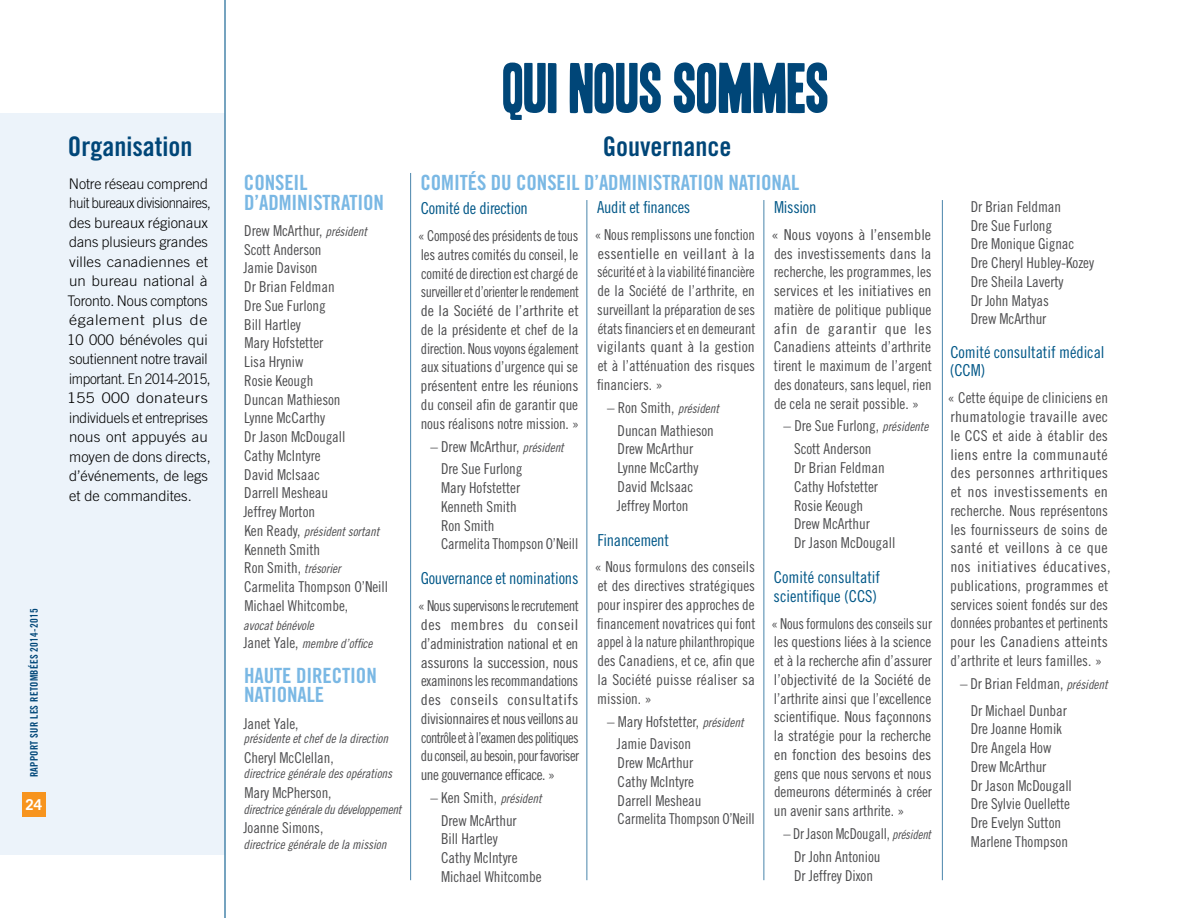
<style>
.page{position:relative;width:1188px;height:918px;background:#fff}
.page>*{position:absolute;margin:0;border:0;box-sizing:border-box;transform-origin:0 0}
.t1{font:61.35px "Headline One HPLHS";letter-spacing:-.01em;color:#004678}
.t2{font:27px "Trade Gothic Bold Cond Twenty";color:#004678}
.t3{font:21px/19.5px "Trade Gothic Bold Cond Twenty";letter-spacing:-.005em;color:#7ab8e4}
.t4{font:16.5px/18.8px "Trade Gothic Cond Eighteen";letter-spacing:-.015em;color:#005787}
.t5{font:15px/18.8px "Trade Gothic Cond Eighteen";letter-spacing:-.005em;color:#4d4d4f}
.t6{font:15px/18.8px "Trade Gothic Cond Eighteen";letter-spacing:-.005em;color:#4d4d4f;text-align:justify;scale:.96 1}
.t7{font:15px/18.8px "Trade Gothic Cond Eighteen";letter-spacing:-.005em;color:#4d4d4f;text-align:justify;scale:.95 1}
.t8{font:15px/18.8px "Trade Gothic Cond Eighteen";letter-spacing:-.005em;color:#4d4d4f;text-align:justify;scale:1.06 1}
.t9{font:700 15px "Trade Gothic";color:#fff}
.t10{font:300 14.7px/19.5px "Trade Gothic";color:#000;scale:.9 1}
.t11{font:300 14.7px "Trade Gothic";color:#000}
.t12{font:12.75px/18.8px "Trade Gothic Cond Eighteen Obl";letter-spacing:-.005em;color:#4d4d4f}
.t13{font:10.5px "Trade Gothic LT Std Bd Cn 20";letter-spacing:.03em;color:#004678}
.s1{font-family:"Trade Gothic Cond Eighteen Obl";font-size:12.75px}
.s2{font-family:"Trade Gothic Cond Eighteen";font-size:15px}
</style>
<div class="page">
<div style="left:0;top:113px;width:225px;height:741px;background:#ecf3fa"></div>
<hr style="left:224px;top:0;width:2px;height:918px;background:#4985ab">
<hr style="left:410px;top:173px;width:1px;height:707px;background:#4985ab">
<hr style="left:586px;top:200px;width:1px;height:680px;background:#4985ab">
<hr style="left:764px;top:200px;width:1px;height:680px;background:#4985ab">
<hr style="left:942px;top:200px;width:1px;height:680px;background:#4985ab">
<div style="left:22px;top:792px;width:24px;height:24px;background:#f7941e"></div>
<p class="t13" style="left:28px;top:777px;width:171px;rotate:-90deg">RAPPORT SUR LES RETOMBÉES 2014-2015</p>
<p class="t9" style="left:26px;top:796px;width:18px">24</p>
<h1 class="t1" style="left:503px;top:59px;width:329px">QUI NOUS SOMMES</h1>
<h2 class="t2" style="left:68px;top:130px;width:126px">Organisation</h2>
<h2 class="t2" style="left:603px;top:130px;width:130px">Gouvernance</h2>
<p class="t11" style="left:69px;top:175px;width:141px">Notre réseau comprend</p>
<h3 class="t3" style="left:421px;top:173px;width:380px">COMITÉS DU CONSEIL D’ADMINISTRATION NATIONAL</h3>
<p class="t10" style="left:67px;top:193px;width:161px">huit bureaux divisionnaires, des bureaux régionaux dans plusieurs grandes villes canadiennes et un bureau national à<br>Toronto. Nous comptons également plus de<br>10 000 bénévoles qui soutiennent notre travail important. En 2014‑2015,<br>155 000 donateurs individuels et entreprises nous ont appuyés au moyen de dons directs, d’événements, de legs et de commandites.</p>
<h3 class="t3" style="left:244px;top:173px;width:142px">CONSEIL<br>D’ADMINISTRATION</h3>
<p class="t5" style="left:244px;top:221px;width:125px">Drew McArthur, <span class="s1">président<br></span>Scott Anderson<br>Jamie Davison<br>Dr Brian Feldman<br>Dre Sue Furlong<br>Bill Hartley<br>Mary Hofstetter<br>Lisa Hryniw<br>Rosie Keough<br>Duncan Mathieson<br>Lynne McCarthy<br>Dr Jason McDougall<br>Cathy McIntyre<br>David McIsaac<br>Darrell Mesheau<br>Jeffrey Morton</p>
<p class="t12" style="left:244px;top:522px;width:136px"><span class="s2">Ken Ready,</span> président sortant</p>
<p class="t5" style="left:244px;top:540px;width:145px">Kenneth Smith<br>Ron Smith, <span class="s1">trésorier<br></span>Carmelita Thompson O’Neill<br>Michael Whitcombe,</p>
<p class="t12" style="left:243px;top:616px;width:131px">avocat bénévole<br><span class="s2">Janet Yale,</span> membre d’office</p>
<h3 class="t3" style="left:244px;top:665px;width:134px">HAUTE DIRECTION<br>NATIONALE</h3>
<p class="t5" style="left:244px;top:714px;width:57px">Janet Yale,</p>
<p class="t12" style="left:244px;top:729px;width:146px">présidente et chef de la direction</p>
<p class="t5" style="left:244px;top:748px;width:91px">Cheryl McClellan,</p>
<p class="t12" style="left:243px;top:764px;width:150px">directrice générale des opérations</p>
<p class="t5" style="left:244px;top:783px;width:89px">Mary McPherson,</p>
<p class="t12" style="left:243px;top:800px;width:159px">directrice générale du développement</p>
<p class="t5" style="left:244px;top:818px;width:81px">Joanne Simons,</p>
<p class="t12" style="left:243px;top:835px;width:145px">directrice générale de la mission</p>
<p class="t4" style="left:597px;top:198px;width:95px">Audit et finances</p>
<p class="t5" style="left:595px;top:225px;width:162px;text-align:justify">« Nous remplissons une fonction essentielle en veillant à la sécurité et à la viabilité financière de la Société de l’arthrite, en surveillant la préparation de ses états financiers et en demeurant vigilants quant à la gestion et à l’atténuation des risques financiers. »</p>
<p class="t5" style="left:607px;top:396px;width:113px;line-height:22.8px;text-align:center">– Ron Smith, <span class="s1">président<br></span>Duncan Mathieson</p>
<p class="t5" style="left:617px;top:439px;width:83px">Drew McArthur<br>Lynne McCarthy<br>David McIsaac<br>Jeffrey Morton</p>
<p class="t4" style="left:597px;top:530px;width:73px">Financement</p>
<p class="t5" style="left:595px;top:558px;width:162px;text-align:justify">« Nous formulons des conseils et des directives stratégiques pour inspirer des approches de financement novatrices qui font appel à la nature philanthropique des Canadiens, et ce, afin que la Société puisse réaliser sa mission. »</p>
<p class="t5" style="left:617px;top:710px;width:128px;line-height:22.8px;text-indent:-10px">– Mary Hofstetter, <span class="s1">président<br></span>Jamie Davison</p>
<p class="t5" style="left:618px;top:753px;width:139px">Drew McArthur<br>Cathy McIntyre<br>Darrell Mesheau<br>Carmelita Thompson O’Neill</p>
<p class="t4" style="left:774px;top:198px;width:44px">Mission</p>
<p class="t8" style="left:771px;top:225px;width:153px">« Nous voyons à l’ensemble des investissements dans la recherche, les programmes, les services et les initiatives en matière de politique publique afin de garantir que les Canadiens atteints d’arthrite tirent le maximum de l’argent des donateurs, sans lequel, rien de cela ne serait possible. »</p>
<p class="t5" style="left:794px;top:415px;width:136px;line-height:22.8px;text-indent:-10px">– Dre Sue Furlong, <span class="s1">présidente<br></span>Scott Anderson</p>
<p class="t5" style="left:794px;top:458px;width:103px">Dr Brian Feldman<br>Cathy Hofstetter<br>Rosie Keough<br>Drew McArthur<br>Dr Jason McDougall</p>
<p class="t4" style="left:774px;top:568px;width:108px">Comité consultatif scientifique (CCS)</p>
<p class="t7" style="left:771px;top:614px;width:171px">« Nous formulons des conseils sur les questions liées à la science et à la recherche afin d’assurer l’objectivité de la Société de l’arthrite ainsi que l’excellence scientifique. Nous façonnons la stratégie pour la recherche en fonction des besoins des gens que nous servons et nous demeurons déterminés à créer un avenir sans arthrite. »</p>
<p class="t6" style="left:794px;top:822px;width:144px;line-height:22.8px;text-indent:-11px">– Dr Jason McDougall, <span class="s1">président<br></span>Dr John Antoniou</p>
<p class="t5" style="left:794px;top:866px;width:80px">Dr Jeffrey Dixon</p>
<p class="t4" style="left:421px;top:199px;width:109px">Comité de direction</p>
<p class="t6" style="left:418px;top:226px;width:170px">« Composé des présidents de tous les autres comités du conseil, le comité de direction est chargé de surveiller et d’orienter le rendement de la Société de l’arthrite et de la présidente et chef de la direction. Nous voyons également aux situations d’urgence qui se présentent entre les réunions du conseil afin de garantir que nous réalisons notre mission. »</p>
<p class="t5" style="left:441px;top:435px;width:124px;line-height:22.8px;text-indent:-11px">– Drew McArthur, <span class="s1">président<br></span>Dre Sue Furlong</p>
<p class="t5" style="left:441px;top:478px;width:139px">Mary Hofstetter<br>Kenneth Smith<br>Ron Smith<br>Carmelita Thompson O’Neill</p>
<p class="t4" style="left:421px;top:569px;width:159px">Gouvernance et nominations</p>
<p class="t5" style="left:418px;top:596px;width:163px;text-align:justify">« Nous supervisons le recrutement des membres du conseil d’administration national et en assurons la succession, nous examinons les recommandations des conseils consultatifs divisionnaires et nous veillons au contrôle et à l’examen des politiques du conseil, au besoin, pour favoriser une gouvernance efficace. »</p>
<p class="t5" style="left:441px;top:786px;width:102px;line-height:22.8px;text-indent:-11px">– Ken Smith, <span class="s1">président<br></span>Drew McArthur</p>
<p class="t5" style="left:441px;top:830px;width:102px">Bill Hartley<br>Cathy McIntyre<br>Michael Whitcombe</p>
<p class="t5" style="left:971px;top:197px;width:125px">Dr Brian Feldman<br>Dre Sue Furlong<br>Dre Monique Gignac<br>Dre Cheryl Hubley-Kozey<br>Dre Sheila Laverty<br>Dr John Matyas<br>Drew McArthur</p>
<p class="t4" style="left:950px;top:342px;width:156px">Comité consultatif médical (CCM)</p>
<p class="t5" style="left:948px;top:388px;width:165px">« Cette équipe de cliniciens en rhumatologie travaille avec le CCS et aide à établir des liens entre la communauté des personnes arthritiques et nos investissements en recherche. Nous représentons les fournisseurs de soins de santé et veillons à ce que nos initiatives éducatives, publications, programmes et services soient fondés sur des données probantes et pertinents pour les Canadiens atteints d’arthrite et leurs familles. »</p>
<p class="t5" style="left:971px;top:670px;width:138px;line-height:26.8px;text-indent:-11px">– Dr Brian Feldman, <span class="s1">président<br></span>Dr Michael Dunbar</p>
<p class="t5" style="left:971px;top:719px;width:103px">Dre Joanne Homik<br>Dre Angela How<br>Drew McArthur<br>Dr Jason McDougall<br>Dre Sylvie Ouellette<br>Dre Evelyn Sutton<br>Marlene Thompson</p>
</div>
